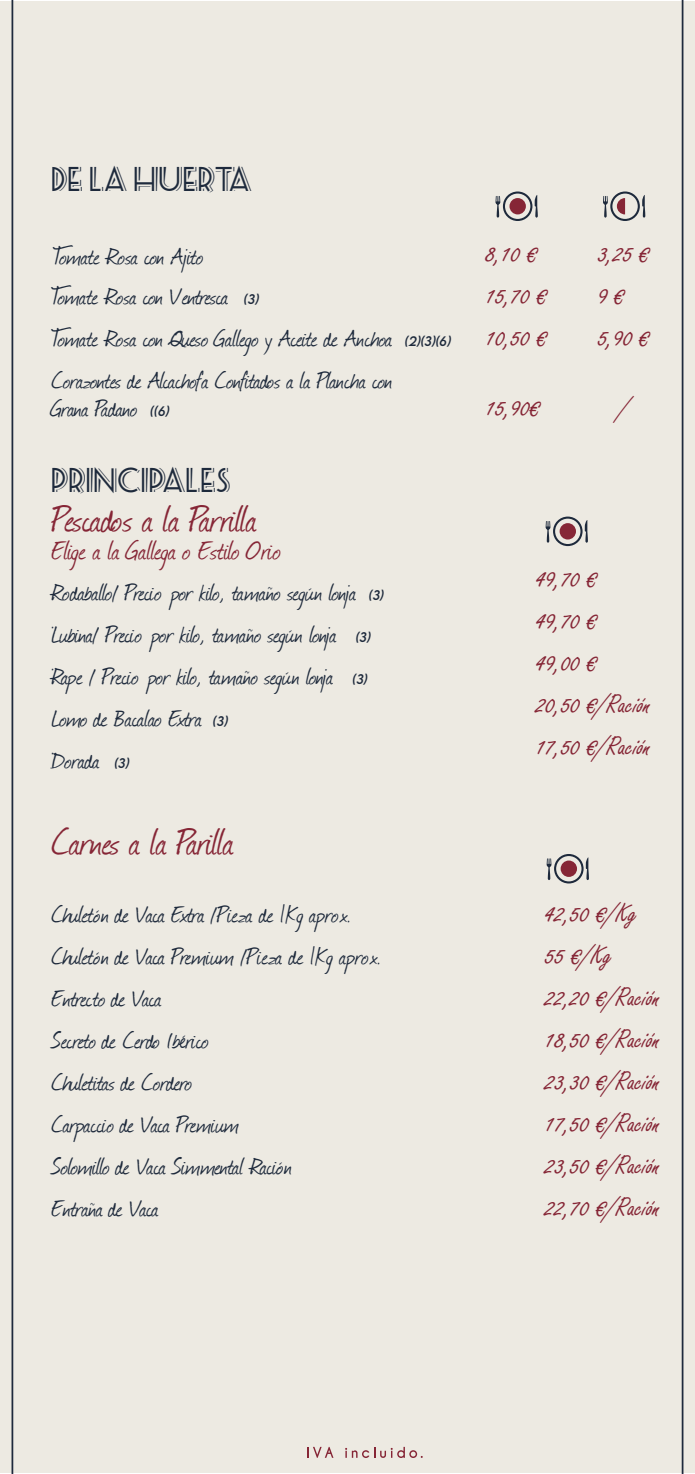
<style>
.page{position:relative;width:695px;height:1474px;background:#fff}
.page>*{position:absolute;margin:0;border:0;box-sizing:border-box;transform-origin:0 0}
.t1{font:43.75px "Journal";letter-spacing:-.02em;color:#862636}
.t2{font:31.5px "Journal";color:#862636}
.t3{font:28px/42px "Journal";color:#1e2a3c}
.t4{font:28px/42px "Freestyle Script";color:#862636}
.t5{font:28px "Journal";letter-spacing:-.02em;color:#1e2a3c}
.t6{font:28px "Seaside Resort NF";color:#1e2a3c}
.t7{font:italic 12.25px "LEMONMILK";color:#1e2a3c}
</style>
<div class="page">
<div style="left:0;top:1px;width:694px;height:1471px;background:#edeae2"></div>
<svg style="left:307px;top:1446px;width:26px;height:11px"></svg>
<svg style="left:345px;top:1446px;width:77px;height:11px"></svg>
<hr style="left:12px;top:0;width:1px;height:1473px;background:#1e2a3c">
<hr style="left:681px;top:0;width:2px;height:1473px;background:#1e2a3c">
<svg style="left:495px;top:191px;width:42px;height:30px"></svg>
<svg style="left:603px;top:191px;width:42px;height:30px"></svg>
<svg style="left:545px;top:516px;width:43px;height:30px"></svg>
<svg style="left:546px;top:854px;width:43px;height:29px"></svg>
<p class="t6" style="left:51px;top:160px;width:202px">DE LA HUERTA</p>
<p class="t3" style="left:53px;top:235px;width:151px">Tomate Rosa con Ajito</p>
<p class="t5" style="left:51px;top:277px;width:178px">Tomate Rosa con Ventresca</p>
<p class="t7" style="left:244px;top:291px;width:17px">(3)</p>
<p class="t3" style="left:51px;top:317px;width:342px">Tomate Rosa con Queso Gallego y Aceite de Anchoa</p>
<p class="t7" style="left:405px;top:333px;width:47px">(2)(3)(6)</p>
<p class="t3" style="left:51px;top:366px;width:342px;line-height:28px">Corazontes de Alcachofa Confitados a la Plancha con<br>Grana Padano</p>
<p class="t7" style="left:150px;top:403px;width:21px">((6)</p>
<p class="t6" style="left:51px;top:460px;width:181px">PRINCIPALES</p>
<h1 class="t1" style="left:51px;top:489px;width:206px">Pescados a la Parrilla</h1>
<p class="t2" style="left:51px;top:529px;width:231px">Elige a la Gallega o Estilo Orio</p>
<p class="t3" style="left:51px;top:570px;width:306px">Rodaballo/ Precio por kilo, tamaño según lonja</p>
<p class="t7" style="left:369px;top:586px;width:17px">(3)</p>
<p class="t3" style="left:51px;top:598px;width:5px">.</p>
<p class="t3" style="left:51px;top:612px;width:286px">Lubina/ Precio por kilo, tamaño según lonja</p>
<p class="t7" style="left:355px;top:628px;width:17px">(3)</p>
<p class="t3" style="left:51px;top:640px;width:5px">.</p>
<p class="t3" style="left:51px;top:654px;width:283px">Rape / Precio por kilo, tamaño según lonja</p>
<p class="t7" style="left:352px;top:670px;width:17px">(3)</p>
<p class="t3" style="left:51px;top:696px;width:151px">Lomo de Bacalao Extra</p>
<p class="t7" style="left:213px;top:712px;width:17px">(3)</p>
<p class="t3" style="left:51px;top:724px;width:5px">.</p>
<p class="t3" style="left:51px;top:738px;width:49px">Dorada</p>
<p class="t7" style="left:114px;top:754px;width:17px">(3)</p>
<h1 class="t1" style="left:51px;top:812px;width:183px">Carnes a la Parilla</h1>
<p class="t3" style="left:51px;top:892px;width:331px">Chuletón de Vaca Extra /Pieza de 1Kg aprox.<br>Chuletón de Vaca Premium /Pieza de 1Kg aprox.<br>Entrecto de Vaca<br>Secreto de Cerdo Ibérico<br>Chuletitas de Cordero<br>Carpaccio de Vaca Premium<br>Solomillo de Vaca Simmental Ración<br>Entraña de Vaca</p>
<p class="t4" style="left:486px;top:233px;width:62px">8,10 €<br>15,70 €<br>10,50 €</p>
<p class="t4" style="left:486px;top:387px;width:55px">15,90€</p>
<p class="t4" style="left:598px;top:233px;width:53px">3,25 €<br>9 €<br>5,90 €</p>
<p class="t4" style="left:619px;top:387px;width:11px">/</p>
<p class="t4" style="left:536px;top:559px;width:116px">49,70 €<br>49,70 €<br>49,00 €<br>20,50 €/Ración<br>17,50 €/Ración</p>
<p class="t4" style="left:545px;top:893px;width:116px">42,50 €/Kg<br>55 €/Kg<br>22,20 €/Ración<br>18,50 €/Ración<br>23,30 €/Ración<br>17,50 €/Ración<br>23,50 €/Ración<br>22,70 €/Ración</p>
</div>
